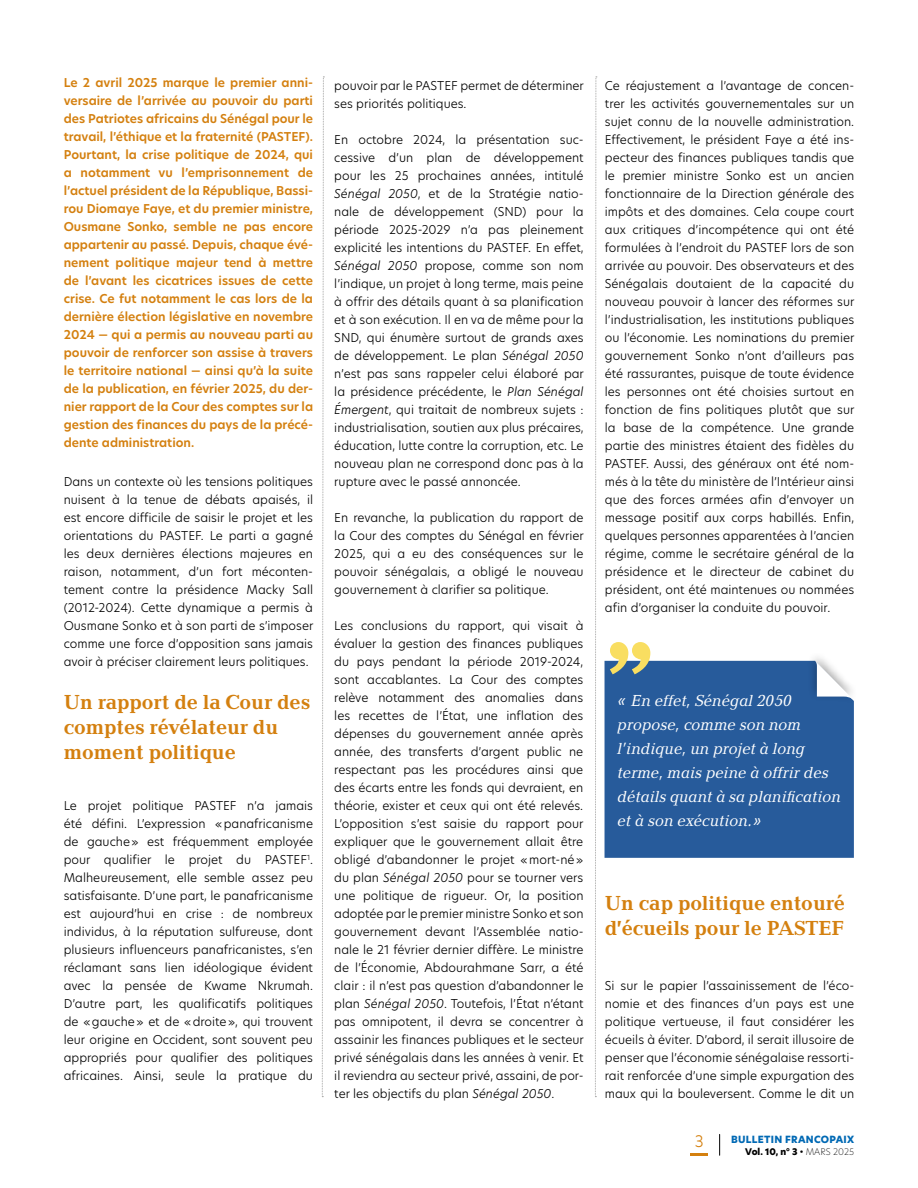
<style>
.page{position:relative;width:918px;height:1188px;background:#fff}
.page>*{position:absolute;margin:0;border:0;box-sizing:border-box;transform-origin:0 0}
.t1{font:700 21px/25.5px "Baltica";color:#d4800f}
.t2{font:italic 16.5px/24px "Baltica";color:#fff}
.t3{font:300 15.75px "Hero New";color:#d4800f}
.t4{font:300 12px/18px "Hero New";color:#000;text-align:justify}
.t5{font:600 12px/18px "Hero New";color:#d4800f;text-align:justify}
.t6{font:800 9.75px "Hero New";letter-spacing:.03em;color:#0069b4}
.t7{font:800 9px "Hero New";color:#000}
.s1{font-family:"Arial";font-weight:400}
.s2{font-style:italic}
.s3{font-size:18px}
.s4{font-weight:200}
</style>
<div class="page">
<svg style="left:691px;top:1153px;width:17px;height:2px"></svg>
<svg style="left:719px;top:1134px;width:1px;height:21px"></svg>
<svg style="left:595px;top:77px;width:2px;height:1020px"></svg>
<svg style="left:322px;top:77px;width:2px;height:1020px"></svg>
<div style="left:605px;top:661px;width:249px;height:197px;background:#275b9b"></div>
<div style="left:807px;top:649px;width:54px;height:54px;background:#000;opacity:.35"></div>
<svg style="left:815px;top:661px;width:39px;height:40px"></svg>
<svg style="left:610px;top:642px;width:40px;height:32px"></svg>
<p class="t5" style="left:64px;top:73px;width:251px">Le 2 avril 2025 marque le premier anni&shy;versaire de l’arrivée au pouvoir du parti des Patriotes africains du Sénégal pour le travail, l’éthique et la fraternité (PASTEF).<br>Pourtant, la crise politique de 2024, qui a notamment vu l’emprisonnement de l’actuel président de la République, Bassi&shy;rou Diomaye Faye, et du premier ministre, Ousmane Sonko, semble ne pas encore appartenir au passé. Depuis, chaque évé&shy;nement politique majeur tend à mettre de l’avant les cicatrices issues de cette crise. Ce fut notamment le cas lors de la dernière élection législative en novembre 2024 — qui a permis au nouveau parti au pouvoir de renforcer son assise à travers le territoire national — ainsi qu’à la suite de la publication, en février 2025, du der&shy;nier rapport de la Cour des comptes sur la gestion des finances du pays de la précé&shy;dente administration.</p>
<p class="t4" style="left:64px;top:472px;width:251px">Dans un contexte où les tensions politiques nuisent à la tenue de débats apaisés, il est encore difficile de saisir le projet et les orientations du PASTEF. Le parti a gagné les deux dernières élections majeures en raison, notamment, d’un fort méconten&shy;tement contre la présidence Macky Sall (2012-2024). Cette dynamique a permis à Ousmane Sonko et à son parti de s’imposer comme une force d’opposition sans jamais avoir à préciser clairement leurs politiques.</p>
<h1 class="t1" style="left:64px;top:690px;width:248px">Un rapport de la Cour des comptes révélateur du moment politique</h1>
<p class="t4" style="left:64px;top:796px;width:251px">Le projet politique PASTEF n’a jamais été défini. L’expression «panafricanisme de gauche» est fréquemment employée pour qualifier le projet du PASTEF<sup>1</sup>.<br>Malheureusement, elle semble assez peu satisfaisante. D’une part, le panafricanisme est aujourd’hui en crise : de nombreux individus, à la réputation sulfureuse, dont plusieurs influenceurs panafricanistes<span class="s1">,</span> s’en réclamant sans lien idéologique évident avec la pensée de Kwame Nkrumah.<br>D’autre part, les qualificatifs politiques de «gauche» et de «droite», qui trouvent leur origine en Occident, sont souvent peu appropriés pour qualifier des politiques africaines. Ainsi, seule la pratique du</p>
<p class="t4" style="left:334px;top:76px;width:251px">pouvoir par le PASTEF permet de déterminer ses priorités politiques.</p>
<p class="t4" style="left:334px;top:130px;width:251px">En octobre 2024, la présentation suc&shy;cessive d’un plan de développement pour les 25 prochaines années, intitulé <span class="s2">Sénégal 2050</span>, et de la Stratégie natio&shy;nale de développement (SND) pour la période 2025-2029 n’a pas pleinement explicité les intentions du PASTEF. En effet, <span class="s2">Sénégal 2050</span> propose, comme son nom l’indique, un projet à long terme, mais peine à offrir des détails quant à sa planification et à son exécution. Il en va de même pour la SND, qui énumère surtout de grands axes de développement. Le plan <span class="s2">Sénégal 2050 </span>n’est pas sans rappeler celui élaboré par la présidence précédente, le <span class="s2">Plan Sénégal Émergent</span>, qui traitait de nombreux sujets : industrialisation, soutien aux plus précaires, éducation, lutte contre la corruption, etc. Le nouveau plan ne correspond donc pas à la rupture avec le passé annoncée.</p>
<p class="t4" style="left:334px;top:508px;width:251px">En revanche, la publication du rapport de la Cour des comptes du Sénégal en février 2025, qui a eu des conséquences sur le pouvoir sénégalais, a obligé le nouveau gouvernement à clarifier sa politique.</p>
<p class="t4" style="left:334px;top:616px;width:251px">Les conclusions du rapport, qui visait à évaluer la gestion des finances publiques du pays pendant la période 2019-2024, sont accablantes. La Cour des comptes relève notamment des anomalies dans les recettes de l’État, une inflation des dépenses du gouvernement année après année, des transferts d’argent public ne respectant pas les procédures ainsi que des écarts entre les fonds qui devraient, en théorie, exister et ceux qui ont été relevés.<br>L’opposition s’est saisie du rapport pour expliquer que le gouvernement allait être obligé d’abandonner le projet «mort-né» du plan <span class="s2">Sénégal 2050</span> pour se tourner vers une politique de rigueur. Or, la position adoptée par le premier ministre Sonko et son gouvernement devant l’Assemblée natio&shy;nale le 21 février dernier diffère. Le ministre de l’Économie, Abdourahmane Sarr, a été clair : il n’est pas question d’abandonner le plan <span class="s2">Sénégal 2050</span>. Toutefois, l’État n’étant pas omnipotent, il devra se concentrer à assainir les finances publiques et le secteur privé sénégalais dans les années à venir. Et il reviendra au secteur privé, assaini, de por&shy;ter les objectifs du plan <span class="s2">Sénégal 2050</span>.</p>
<p class="t4" style="left:605px;top:76px;width:251px">Ce réajustement a l’avantage de concen&shy;trer les activités gouvernementales sur un sujet connu de la nouvelle administration.<br>Effectivement, le président Faye a été ins&shy;pecteur des finances publiques tandis que le premier ministre Sonko est un ancien fonctionnaire de la Direction générale des impôts et des domaines. Cela coupe court aux critiques d’incompétence qui ont été formulées à l’endroit du PASTEF lors de son arrivée au pouvoir. Des observateurs et des Sénégalais doutaient de la capacité du nouveau pouvoir à lancer des réformes sur l’industrialisation, les institutions publiques ou l’économie. Les nominations du premier gouvernement Sonko n’ont d’ailleurs pas été rassurantes, puisque de toute évidence les personnes ont été choisies surtout en fonction de fins politiques plutôt que sur la base de la compétence. Une grande partie des ministres étaient des fidèles du PASTEF. Aussi, des généraux ont été nom&shy;més à la tête du ministère de l’Intérieur ainsi que des forces armées afin d’envoyer un message positif aux corps habillés. Enfin, quelques personnes apparentées à l’ancien régime, comme le secrétaire général de la présidence et le directeur de cabinet du président, ont été maintenues ou nommées afin d’organiser la conduite du pouvoir.</p>
<h2 class="t2" style="left:617px;top:689px;width:225px"><span class="s3">«</span> En effet, Sénégal 2050 propose, comme son nom l’indique, un projet à long terme, mais peine à offrir des détails quant à sa planification et à son exécution.<span class="s3">»</span></h2>
<h1 class="t1" style="left:605px;top:891px;width:242px">Un cap politique entouré d’écueils pour le PASTEF</h1>
<p class="t4" style="left:605px;top:976px;width:251px">Si sur le papier l’assainissement de l’éco&shy;nomie et des finances d’un pays est une politique vertueuse, il faut considérer les écueils à éviter. D’abord, il serait illusoire de penser que l’économie sénégalaise ressorti&shy;rait renforcée d’une simple expurgation des maux qui la bouleversent. Comme le dit un</p>
<h3 class="t3" style="left:695px;top:1130px;width:10px">3</h3>
<p class="t6" style="left:731px;top:1133px;width:125px">BULLETIN FRANCOPAIX</p>
<p class="t7" style="left:745px;top:1146px;width:110px">Vol. 10, n° 3 • <span class="s4">MARS 2025</span></p>
</div>
